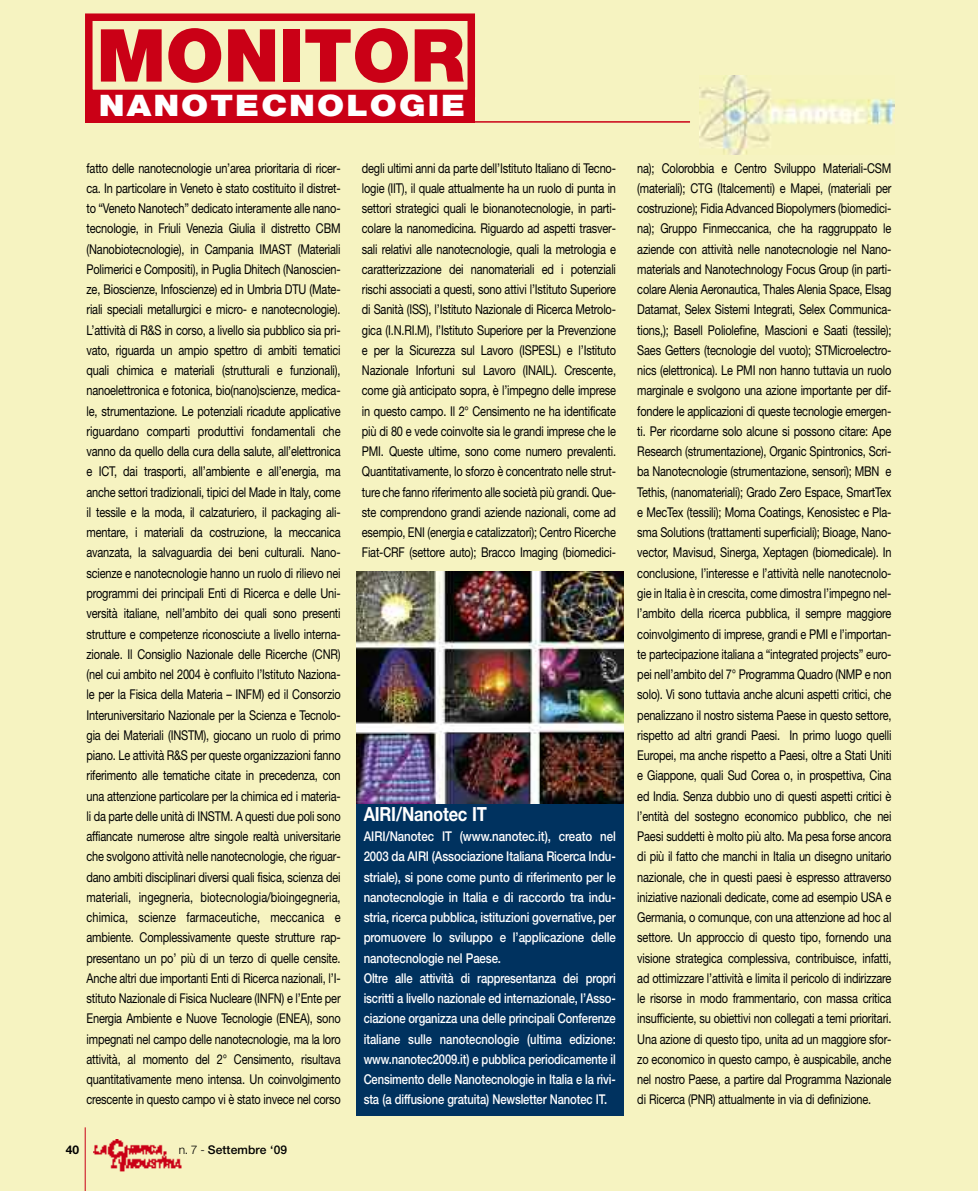
<style>
.page{position:relative;width:978px;height:1191px;background:#f6f3c1}
.page>*{position:absolute;margin:0;border:0;box-sizing:border-box;transform-origin:0 0}
.t1{font:900 73.05px "Helvetica Neue";color:#ca0016}
.t2{font:900 29.7px "Helvetica Neue";letter-spacing:.06em;color:#fff;scale:1.15 1}
.t3{font:700 19.5px "Helvetica Neue";letter-spacing:-.01em;color:#fff;scale:.85 1}
.t4{font:13.5px/20.2px "Helvetica Neue";letter-spacing:-.015em;color:#000;text-align:justify;scale:.82 1}
.t5{font:500 13.5px/20.2px "Helvetica Neue";letter-spacing:-.01em;color:#fff;scale:.85 1}
.t6{font:500 12px "Helvetica Neue";letter-spacing:.01em;color:#000}
.t7{font:700 12px "Helvetica Neue";color:#000}
.s1{font-weight:300}
</style>
<div class="page">
<hr style="left:85px;top:1127px;width:1px;height:64px;background:#ca0016">
<img style="left:93px;top:1139px;width:89px;height:33px">
<div style="left:356px;top:803px;width:268px;height:312px;background:#00325f"></div>
<img style="left:356px;top:571px;width:268px;height:232px">
<img style="left:699px;top:76px;width:195px;height:79px">
<hr style="left:473px;top:121px;width:217px;height:2px;background:#ca0016">
<div style="left:85px;top:13px;width:390px;height:84px;border:8px solid #ca0016"></div>
<div style="left:85px;top:90px;width:390px;height:33px;background:#ca0016"></div>
<h1 class="t1" style="left:97px;top:29px;width:369px">MONITOR</h1>
<h2 class="t2" style="left:99px;top:95px;width:320px">NANOTECNOLOGIE</h2>
<p class="t4" style="left:87px;top:159px;width:311px">fatto delle nanotecnologie un’area prioritaria di ricer&shy;ca. In particolare in Veneto è stato costituito il distret&shy;to “Veneto Nanotech” dedicato interamente alle nano&shy;tecnologie, in Friuli Venezia Giulia il distretto CBM (Nanobiotecnologie), in Campania IMAST (Materiali Polimerici e Compositi), in Puglia Dhitech (Nanoscien&shy;ze, Bioscienze, Infoscienze) ed in Umbria DTU (Mate&shy;riali speciali metallurgici e micro- e nanotecnologie).<br>L’attività di R&amp;S in corso, a livello sia pubblico sia pri&shy;vato, riguarda un ampio spettro di ambiti tematici quali chimica e materiali (strutturali e funzionali), nanoelettronica e fotonica, bio(nano)scienze, medica&shy;le, strumentazione. Le potenziali ricadute applicative riguardano comparti produttivi fondamentali che vanno da quello della cura della salute, all’elettronica e ICT, dai trasporti, all’ambiente e all’energia, ma anche settori tradizionali, tipici del Made in Italy, come il tessile e la moda, il calzaturiero, il packaging ali&shy;mentare, i materiali da costruzione, la meccanica avanzata, la salvaguardia dei beni culturali. Nano&shy;scienze e nanotecnologie hanno un ruolo di rilievo nei programmi dei principali Enti di Ricerca e delle Uni&shy;versità italiane, nell’ambito dei quali sono presenti strutture e competenze riconosciute a livello interna&shy;zionale. Il Consiglio Nazionale delle Ricerche (CNR) (nel cui ambito nel 2004 è confluito l’Istituto Naziona&shy;le per la Fisica della Materia – INFM) ed il Consorzio Interuniversitario Nazionale per la Scienza e Tecnolo&shy;gia dei Materiali (INSTM), giocano un ruolo di primo piano. Le attività R&amp;S per queste organizzazioni fanno riferimento alle tematiche citate in precedenza, con una attenzione particolare per la chimica ed i materia&shy;li da parte delle unità di INSTM. A questi due poli sono affiancate numerose altre singole realtà universitarie che svolgono attività nelle nanotecnologie, che riguar&shy;dano ambiti disciplinari diversi quali fisica, scienza dei materiali, ingegneria, biotecnologia/bioingegneria, chimica, scienze farmaceutiche, meccanica e ambiente. Complessivamente queste strutture rap&shy;presentano un po’ più di un terzo di quelle censite.<br>Anche altri due importanti Enti di Ricerca nazionali, l’I&shy;stituto Nazionale di Fisica Nucleare (INFN) e l’Ente per Energia Ambiente e Nuove Tecnologie (ENEA), sono impegnati nel campo delle nanotecnologie, ma la loro attività, al momento del 2° Censimento, risultava quantitativamente meno intensa. Un coinvolgimento crescente in questo campo vi è stato invece nel corso</p>
<p class="t4" style="left:362px;top:159px;width:311px">degli ultimi anni da parte dell’Istituto Italiano di Tecno&shy;logie (IIT), il quale attualmente ha un ruolo di punta in settori strategici quali le bionanotecnologie, in parti&shy;colare la nanomedicina. Riguardo ad aspetti trasver&shy;sali relativi alle nanotecnologie, quali la metrologia e caratterizzazione dei nanomateriali ed i potenziali rischi associati a questi, sono attivi l’Istituto Superiore di Sanità (ISS), l’Istituto Nazionale di Ricerca Metrolo&shy;gica (I.N.RI.M), l’Istituto Superiore per la Prevenzione e per la Sicurezza sul Lavoro (ISPESL) e l’Istituto Nazionale Infortuni sul Lavoro (INAIL). Crescente, come già anticipato sopra, è l’impegno delle imprese in questo campo. Il 2° Censimento ne ha identificate più di 80 e vede coinvolte sia le grandi imprese che le PMI. Queste ultime, sono come numero prevalenti.<br>Quantitativamente, lo sforzo è concentrato nelle strut&shy;ture che fanno riferimento alle società più grandi. Que&shy;ste comprendono grandi aziende nazionali, come ad esempio, ENI (energia e catalizzatori); Centro Ricerche Fiat-CRF (settore auto); Bracco Imaging (biomedici-</p>
<p class="t4" style="left:637px;top:159px;width:311px">na); Colorobbia e Centro Sviluppo Materiali-CSM (materiali); CTG (Italcementi) e Mapei, (materiali per costruzione); Fidia Advanced Biopolymers (biomedici&shy;na); Gruppo Finmeccanica, che ha raggruppato le aziende con attività nelle nanotecnologie nel Nano&shy;materials and Nanotechnology Focus Group (in parti&shy;colare Alenia Aeronautica, Thales Alenia Space, Elsag Datamat, Selex Sistemi Integrati, Selex Communica&shy;tions,); Basell Poliolefine, Mascioni e Saati (tessile); Saes Getters (tecnologie del vuoto); STMicroelectro&shy;nics (elettronica). Le PMI non hanno tuttavia un ruolo marginale e svolgono una azione importante per dif&shy;fondere le applicazioni di queste tecnologie emergen&shy;ti. Per ricordarne solo alcune si possono citare: Ape Research (strumentazione), Organic Spintronics, Scri&shy;ba Nanotecnologie (strumentazione, sensori); MBN e Tethis, (nanomateriali); Grado Zero Espace, SmartTex e MecTex (tessili); Moma Coatings, Kenosistec e Pla&shy;sma Solutions (trattamenti superficiali); Bioage, Nano&shy;vector, Mavisud, Sinerga, Xeptagen (biomedicale). In conclusione, l’interesse e l’attività nelle nanotecnolo&shy;gie in Italia è in crescita, come dimostra l’impegno nel&shy;l’ambito della ricerca pubblica, il sempre maggiore coinvolgimento di imprese, grandi e PMI e l’importan&shy;te partecipazione italiana a “integrated projects” euro&shy;pei nell’ambito del 7° Programma Quadro (NMP e non solo). Vi sono tuttavia anche alcuni aspetti critici, che penalizzano il nostro sistema Paese in questo settore, rispetto ad altri grandi Paesi. In primo luogo quelli Europei, ma anche rispetto a Paesi, oltre a Stati Uniti e Giappone, quali Sud Corea o, in prospettiva, Cina ed India. Senza dubbio uno di questi aspetti critici è l’entità del sostegno economico pubblico, che nei Paesi suddetti è molto più alto. Ma pesa forse ancora di più il fatto che manchi in Italia un disegno unitario nazionale, che in questi paesi è espresso attraverso iniziative nazionali dedicate, come ad esempio USA e Germania, o comunque, con una attenzione ad hoc al settore. Un approccio di questo tipo, fornendo una visione strategica complessiva, contribuisce, infatti, ad ottimizzare l’attività e limita il pericolo di indirizzare le risorse in modo frammentario, con massa critica insufficiente, su obiettivi non collegati a temi prioritari.<br>Una azione di questo tipo, unita ad un maggiore sfor&shy;zo economico in questo campo, è auspicabile, anche nel nostro Paese, a partire dal Programma Nazionale di Ricerca (PNR) attualmente in via di definizione.</p>
<h3 class="t3" style="left:364px;top:807px;width:147px">AIRI/Nanotec IT</h3>
<p class="t5" style="left:364px;top:827px;width:298px">AIRI/Nanotec IT (www.nanotec.it), creato nel 2003 da AIRI (Associazione Italiana Ricerca Indu&shy;striale), si pone come punto di riferimento per le nanotecnologie in Italia e di raccordo tra indu&shy;stria, ricerca pubblica, istituzioni governative, per promuovere lo sviluppo e l’applicazione delle nanotecnologie nel Paese.<br>Oltre alle attività di rappresentanza dei propri iscritti a livello nazionale ed internazionale, l’Asso&shy;ciazione organizza una delle principali Conferenze italiane sulle nanotecnologie (ultima edizione: www.nanotec2009.it) e pubblica periodicamente il Censimento delle Nanotecnologie in Italia e la rivi&shy;sta (a diffusione gratuita) Newsletter Nanotec IT.</p>
<p class="t7" style="left:66px;top:1145px;width:15px">40</p>
<p class="t6" style="left:179px;top:1145px;width:110px"><span class="s1">n. 7 -</span> Settembre ‘09</p>
</div>
